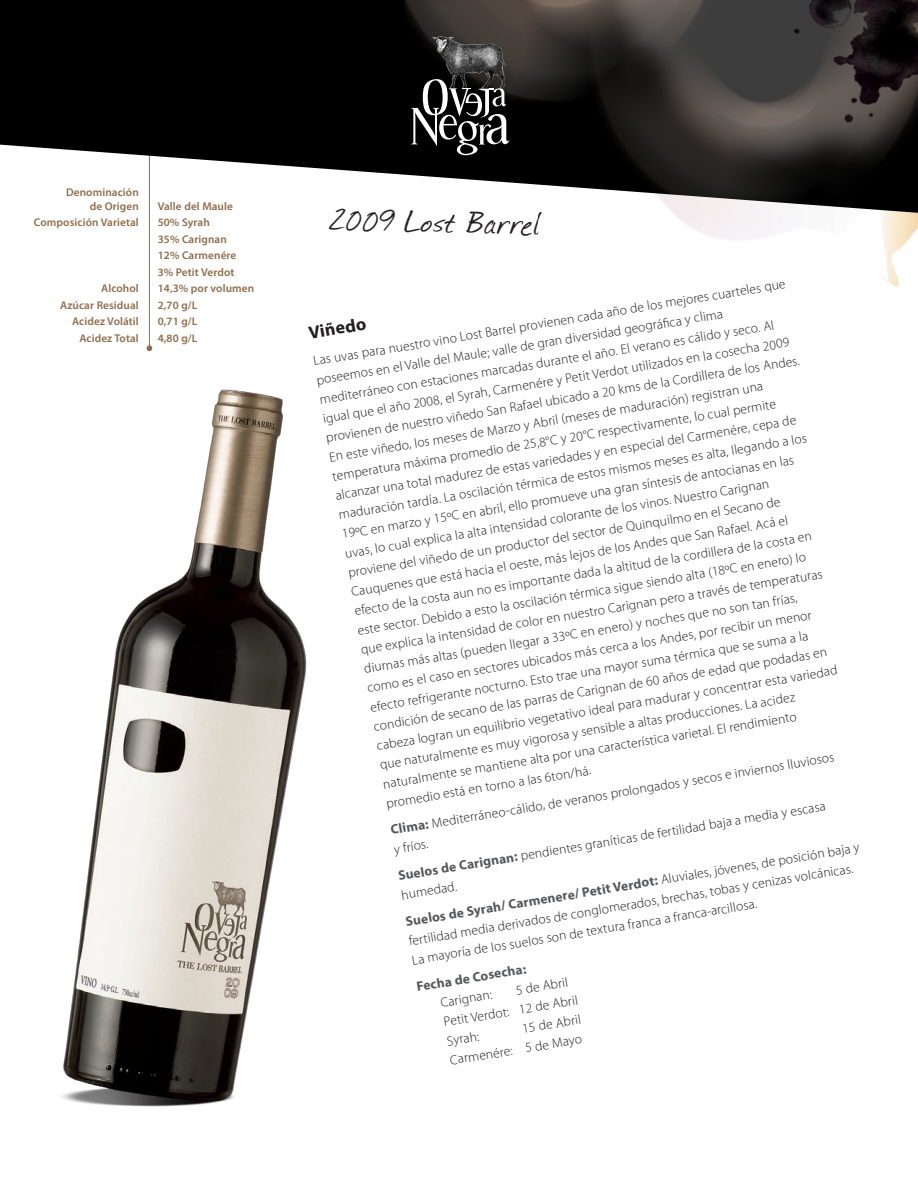
<style>
.page{position:relative;width:918px;height:1188px;background:#fff}
.page>*{position:absolute;margin:0;border:0;box-sizing:border-box;transform-origin:0 0}
.t1{font:37.5px "Journal";color:#231f20;scale:1.2 1}
.t2{font:700 18px "Myriad Pro";color:#231f20}
.t3{font:300 13.5px/19.5px "Myriad Pro";color:#231f20}
.t4{font:700 13.5px "Myriad Pro";color:#57585a}
.t5{font:600 11.25px/16.5px "Myriad Pro";letter-spacing:.01em;color:#8e6d4b;text-align:right}
.s1{font-size:33px}
.s2{font-weight:700;color:#57585a}
</style>
<div class="page">
<hr style="left:149px;top:153px;width:1px;height:195px;background:#8e6d4b">
<svg style="left:147px;top:345px;width:5px;height:6px"></svg>
<img style="left:61px;top:389px;width:246px;height:718px">
<svg style="left:0;top:0;width:538px;height:214px;fill:#000"></svg>
<img style="left:538px;top:128px;width:362px;height:159px">
<img style="left:555px;top:128px;width:363px;height:120px">
<img style="left:404px;top:0;width:326px;height:128px">
<img style="left:730px;top:0;width:188px;height:201px">
<img style="left:426px;top:33px;width:92px;height:64px">
<svg style="left:411px;top:79px;width:99px;height:76px"></svg>
<p class="t5" style="left:66px;top:185px;width:74px;line-height:13.5px">Denominación de Origen</p>
<p class="t5" style="left:158px;top:197px;width:77px">Valle del Maule</p>
<p class="t5" style="left:34px;top:214px;width:106px">Composición Varietal</p>
<p class="t5" style="left:158px;top:214px;width:80px;text-align:left">50% Syrah<br>35% Carignan<br>12% Carmenére<br>3% Petit Verdot</p>
<p class="t5" style="left:101px;top:280px;width:39px">Alcohol</p>
<p class="t5" style="left:158px;top:280px;width:98px">14,3% por volumen</p>
<p class="t5" style="left:60px;top:296px;width:80px">Azúcar Residual</p>
<p class="t5" style="left:158px;top:296px;width:41px">2,70 g/L</p>
<p class="t5" style="left:72px;top:313px;width:68px">Acidez Volátil</p>
<p class="t5" style="left:158px;top:313px;width:41px">0,71 g/L</p>
<p class="t5" style="left:79px;top:329px;width:61px">Acidez Total</p>
<p class="t5" style="left:158px;top:329px;width:41px">4,80 g/L</p>
<h1 class="t1" style="left:330px;top:194px;width:177px;rotate:1deg"><span class="s1">2009</span> Lost Barrel</h1>
<p class="t3" style="left:312px;top:350px;width:482px;rotate:-9deg">Las uvas para nuestro vino Lost Barrel provienen cada año de los mejores cuarteles que poseemos en el Valle del Maule; valle de gran diversidad geográfi ca y clima mediterráneo con estaciones marcadas durante el año. El verano es cálido y seco. Al igual que el año 2008, el Syrah, Carmenére y Petit Verdot utilizados en la cosecha 2009 provienen de nuestro viñedo San Rafael ubicado a 20 kms de la Cordillera de los Andes.<br>En este viñedo, los meses de Marzo y Abril (meses de maduración) registran una temperatura máxima promedio de 25,8°C y 20°C respectivamente, lo cual permite alcanzar una total madurez de estas variedades y en especial del Carmenére, cepa de maduración tardía. La oscilación térmica de estos mismos meses es alta, llegando a los 19ºC en marzo y 15ºC en abril, ello promueve una gran síntesis de antocianas en las uvas, lo cual explica la alta intensidad colorante de los vinos. Nuestro Carignan proviene del viñedo de un productor del sector de Quinquilmo en el Secano de Cauquenes que está hacia el oeste, más lejos de los Andes que San Rafael. Acá el efecto de la costa aun no es importante dada la altitud de la cordillera de la costa en este sector. Debido a esto la oscilación térmica sigue siendo alta (18ºC en enero) lo<br>que explica la intensidad de color en nuestro Carignan pero a través de temperaturas diurnas más altas (pueden llegar a 33ºC en enero) y noches que no son tan frías,<br>como es el caso en sectores ubicados más cerca a los Andes, por recibir un menor efecto refrigerante nocturno. Esto trae una mayor suma térmica que se suma a la condición de secano de las parras de Carignan de 60 años de edad que podadas en cabeza logran un equilibrio vegetativo ideal para madurar y concentrar esta variedad que naturalmente es muy vigorosa y sensible a altas producciones. La acidez naturalmente se mantiene alta por una característica varietal. El rendimiento<br>promedio está en torno a las 6ton/há.</p>
<h2 class="t2" style="left:307px;top:321px;width:59px;rotate:-9deg">Viñedo</h2>
<p class="t3" style="left:389px;top:818px;width:451px;line-height:20.9px;rotate:-9deg"><span class="s2">Clima:</span> Mediterráneo-cálido, de veranos prolongados y secos e inviernos lluviosos y fríos.</p>
<p class="t3" style="left:396px;top:864px;width:434px;line-height:21px;rotate:-9deg"><span class="s2">Suelos de Carignan:</span> pendientes graníticas de fertilidad baja a media y escasa humedad.</p>
<p class="t3" style="left:404px;top:912px;width:461px;rotate:-9deg"><span class="s2">Suelos de Syrah/ Carmenere/ Petit Verdot:</span> Aluviales, jóvenes, de posición baja y fertilidad media derivados de conglomerados, brechas, tobas y cenizas volcánicas.<br>La mayoría de los suelos son de textura franca a franca-arcillosa.</p>
<p class="t4" style="left:415px;top:978px;width:112px;rotate:-9deg">Fecha de Cosecha:</p>
<p class="t3" style="left:439px;top:993px;width:53px;rotate:-9deg">Carignan:</p>
<p class="t3" style="left:439px;top:992px;width:137px;text-indent:76px;rotate:-9deg">5 de Abril<br>Petit Verdot: 12 de Abril<br>Syrah:</p>
<p class="t3" style="left:446px;top:1031px;width:137px;text-align:right;rotate:-9deg">15 de Abril<br>Carmenére: 5 de Mayo</p>
</div>
